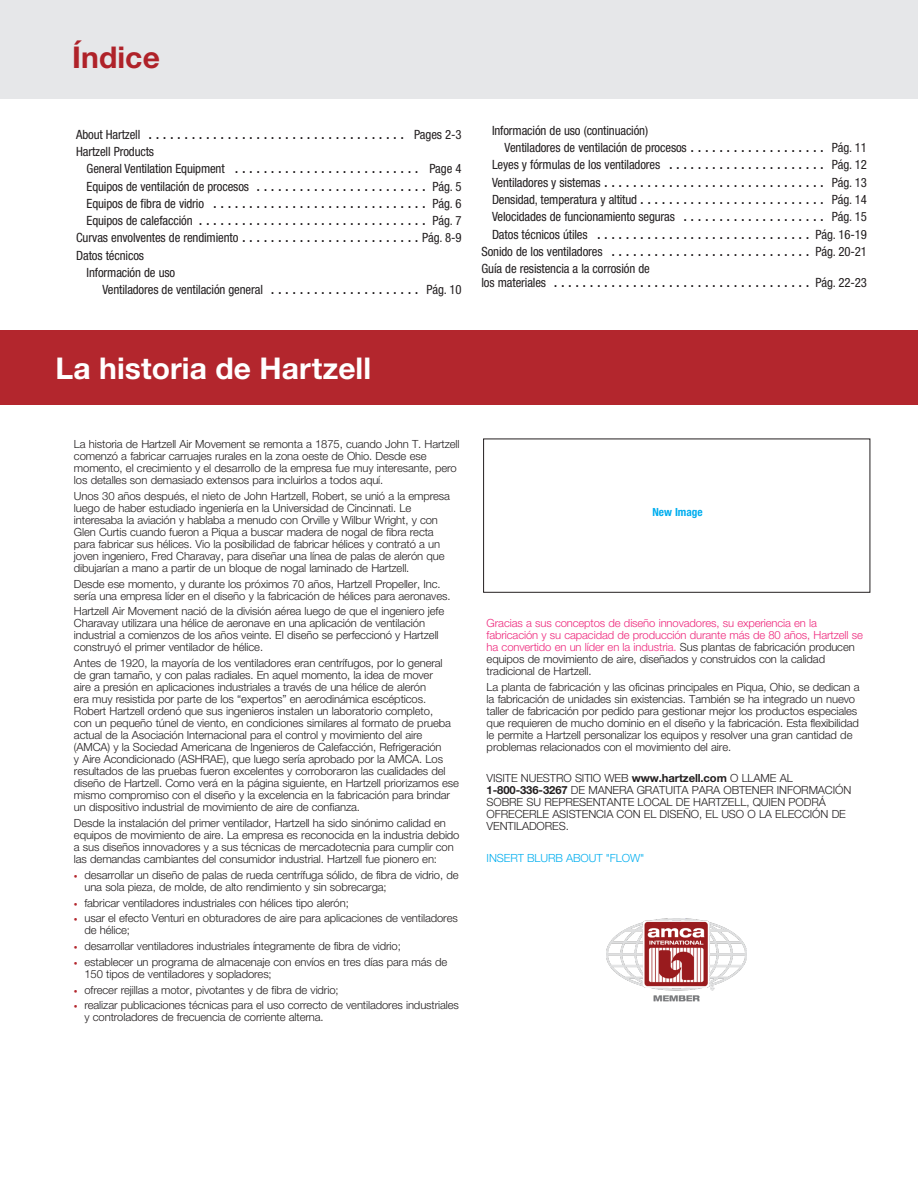
<style>
.page{position:relative;width:918px;height:1188px;background:#fff}
.page>*{position:absolute;margin:0;border:0;box-sizing:border-box;transform-origin:0 0}
.t1{font:700 30px "Helvetica Neue LT Std";letter-spacing:.005em;color:#fff}
.t2{font:700 30px "Helvetica Neue LT Std";letter-spacing:.005em;color:#af2229}
.Body_para{font:condensed 18px "Helvetica Neue LT Std";color:#231f20}
.Body_para-2{font:condensed 12.75px "Helvetica Neue LT Std";letter-spacing:-.01em;color:#231f20}
.Body_para-3{font:300 11.25px/12px "Helvetica Neue LT Std";letter-spacing:-.01em;color:#231f20}
.Body_para-4{font:300 11.25px/12px "Helvetica Neue LT Std";letter-spacing:-.01em;color:#ee287c}
.Body_para-5{font:300 11.25px "Helvetica Neue LT Std";letter-spacing:-.01em;color:#00aeef}
.footnote_Para{font:700 condensed 11.25px "Helvetica Neue LT Std";color:#00aeef}
.s1{font-size:12.75px}
.s2{font-size:18px}
.s3{font-size:7.5px;color:#b3262d}
.s4{color:#231f20}
.s5{font-weight:700}
</style>
<div class="page">
<div style="left:0;top:0;width:918px;height:99px;background:#e6e7e9"></div>
<div style="left:483px;top:439px;width:387px;height:154px;border:1px solid #231f20"></div>
<div style="left:0;top:330px;width:918px;height:75px;background:#b3262d"></div>
<img style="left:607px;top:919px;width:140px;height:83px">
<p class="t2" style="left:72px;top:38px;width:89px">Índice</p>
<p class="Body_para" style="left:76px;top:122px;width:387px"><span class="s1">About Hartzell</span> .................................... <span class="s1">Pages 2-3</span></p>
<p class="Body_para-2" style="left:76px;top:144px;width:80px">Hartzell Products</p>
<p class="Body_para-2" style="left:87px;top:161px;width:376px">General Ventilation Equipment <span class="s2">. . . . . . . . . . . . . . . . . . . . . . . . . .</span> Page 4</p>
<p class="Body_para-2" style="left:87px;top:179px;width:376px">Equipos de ventilación de procesos <span class="s2">. . . . . . . . . . . . . . . . . . . . . . . .</span> Pág. 5</p>
<p class="Body_para" style="left:87px;top:191px;width:376px"><span class="s1">Equipos de fibra de vidrio</span> .............................. <span class="s1">Pág. 6</span></p>
<p class="Body_para" style="left:87px;top:208px;width:376px"><span class="s1">Equipos de calefacción</span> ................................ <span class="s1">Pág. 7</span></p>
<p class="Body_para-2" style="left:76px;top:230px;width:387px">Curvas envolventes de rendimiento <span class="s2">. . . . . . . . . . . . . . . . . . . . . . . . .</span> Pág. 8-9</p>
<p class="Body_para-2" style="left:76px;top:248px;width:69px">Datos técnicos</p>
<p class="Body_para-2" style="left:87px;top:265px;width:90px">Información de uso</p>
<p class="Body_para-2" style="left:102px;top:282px;width:361px">Ventiladores de ventilación general <span class="s2">. . . . . . . . . . . . . . . . . . . . .</span> Pág. 10</p>
<p class="Body_para-2" style="left:492px;top:123px;width:158px">Información de uso (continuación)</p>
<p class="Body_para-2" style="left:505px;top:140px;width:364px">Ventiladores de ventilación de procesos <span class="s2">. . . . . . . . . . . . . . . . . . .</span> Pág. 11</p>
<p class="Body_para-2" style="left:492px;top:158px;width:376px">Leyes y fórmulas de los ventiladores <span class="s2">. . . . . . . . . . . . . . . . . . . . . .</span> Pág. 12</p>
<p class="Body_para" style="left:492px;top:170px;width:376px"><span class="s1">Ventiladores y sistemas</span> ............................... <span class="s1">Pág. 13</span></p>
<p class="Body_para-2" style="left:492px;top:192px;width:376px">Densidad, temperatura y altitud <span class="s2">. . . . . . . . . . . . . . . . . . . . . . . . . .</span> Pág. 14</p>
<p class="Body_para-2" style="left:492px;top:209px;width:376px">Velocidades de funcionamiento seguras <span class="s2">. . . . . . . . . . . . . . . . . . . .</span> Pág. 15</p>
<p class="Body_para" style="left:492px;top:222px;width:376px"><span class="s1">Datos técnicos útiles</span> .............................. <span class="s1">Pág. 16-19</span></p>
<p class="Body_para-2" style="left:482px;top:244px;width:387px">Sonido de los ventiladores <span class="s2">............................</span> Pág. 20-21</p>
<p class="Body_para-2" style="left:482px;top:261px;width:170px">Guía de resistencia a la corrosión de</p>
<p class="Body_para" style="left:482px;top:270px;width:387px"><span class="s1">los materiales</span> .................................... <span class="s1">Pág. 22-23</span></p>
<p class="t1" style="left:56px;top:350px;width:317px">La historia de Hartzell</p>
<p class="Body_para-3" style="left:74px;top:438px;width:387px">La historia de Hartzell Air Movement se remonta a 1875, cuando John T. Hartzell comenzó a fabricar carruajes rurales en la zona oeste de Ohio. Desde ese momento, el crecimiento y el desarrollo de la empresa fue muy interesante, pero los detalles son demasiado extensos para incluirlos a todos aquí.</p>
<p class="Body_para-3" style="left:74px;top:490px;width:378px">Unos 30 años después, el nieto de John Hartzell, Robert, se unió a la empresa luego de haber estudiado ingeniería en la Universidad de Cincinnati. Le interesaba la aviación y hablaba a menudo con Orville y Wilbur Wright, y con Glen Curtis cuando fueron a Piqua a buscar madera de nogal de fibra recta para fabricar sus hélices. Vio la posibilidad de fabricar hélices y contrató a un joven ingeniero, Fred Charavay, para diseñar una línea de palas de alerón que dibujarían a mano a partir de un bloque de nogal laminado de Hartzell.</p>
<p class="Body_para-3" style="left:74px;top:577px;width:378px">Desde ese momento, y durante los próximos 70 años, Hartzell Propeller, Inc. sería una empresa líder en el diseño y la fabricación de hélices para aeronaves.</p>
<p class="Body_para-3" style="left:74px;top:605px;width:372px">Hartzell Air Movement nació de la división aérea luego de que el ingeniero jefe Charavay utilizara una hélice de aeronave en una aplicación de ventilación industrial a comienzos de los años veinte. El diseño se perfeccionó y Hartzell construyó el primer ventilador de hélice.</p>
<p class="Body_para-3" style="left:74px;top:657px;width:387px">Antes de 1920, la mayoría de los ventiladores eran centrífugos, por lo general<br>de gran tamaño, y con palas radiales. En aquel momento, la idea de mover<br>aire a presión en aplicaciones industriales a través de una hélice de alerón<br>era muy resistida por parte de los “expertos” en aerodinámica escépticos.<br>Robert Hartzell ordenó que sus ingenieros instalen un laboratorio completo,<br>con un pequeño túnel de viento, en condiciones similares al formato de prueba actual de la Asociación Internacional para el control y movimiento del aire (AMCA) y la Sociedad Americana de Ingenieros de Calefacción, Refrigeración<br>y Aire Acondicionado (ASHRAE), que luego sería aprobado por la AMCA. Los resultados de las pruebas fueron excelentes y corroboraron las cualidades del diseño de Hartzell. Como verá en la página siguiente, en Hartzell priorizamos ese mismo compromiso con el diseño y la excelencia en la fabricación para brindar un dispositivo industrial de movimiento de aire de confianza.</p>
<p class="Body_para-3" style="left:74px;top:817px;width:387px">Desde la instalación del primer ventilador, Hartzell ha sido sinónimo calidad en equipos de movimiento de aire. La empresa es reconocida en la industria debido a sus diseños innovadores y a sus técnicas de mercadotecnia para cumplir con las demandas cambiantes del consumidor industrial. Hartzell fue pionero en:</p>
<p class="Body_para-3" style="left:84px;top:869px;width:376px;text-indent:-10px"><span class="s3">•</span> desarrollar un diseño de palas de rueda centrífuga sólido, de fibra de vidrio, de una sola pieza, de molde, de alto rendimiento y sin sobrecarga;</p>
<p class="Body_para-3" style="left:74px;top:896px;width:276px"><span class="s3">•</span> fabricar ventiladores industriales con hélices tipo alerón;</p>
<p class="Body_para-3" style="left:84px;top:912px;width:375px;text-indent:-10px"><span class="s3">•</span> usar el efecto Venturi en obturadores de aire para aplicaciones de ventiladores de hélice;</p>
<p class="Body_para-3" style="left:74px;top:940px;width:328px"><span class="s3">•</span> desarrollar ventiladores industriales íntegramente de fibra de vidrio;</p>
<p class="Body_para-3" style="left:84px;top:956px;width:364px;text-indent:-10px"><span class="s3">•</span> establecer un programa de almacenaje con envíos en tres días para más de<br>150 tipos de ventiladores y sopladores;</p>
<p class="Body_para-3" style="left:74px;top:983px;width:266px"><span class="s3">•</span> ofrecer rejillas a motor, pivotantes y de fibra de vidrio;</p>
<p class="Body_para-3" style="left:84px;top:999px;width:376px;text-indent:-10px"><span class="s3">•</span> realizar publicaciones técnicas para el uso correcto de ventiladores industriales y controladores de frecuencia de corriente alterna.</p>
<p class="footnote_Para" style="left:652px;top:506px;width:52px">New Image</p>
<p class="Body_para-4" style="left:487px;top:617px;width:378px">Gracias a sus conceptos de diseño innovadores, su experiencia en la fabricación y su capacidad de producción durante más de 80 años, Hartzell se ha convertido en un líder en la industria. <span class="s4">Sus plantas de fabricación producen equipos de movimiento de aire, diseñados y construidos con la calidad tradicional de Hartzell.</span></p>
<p class="Body_para-3" style="left:487px;top:680px;width:375px">La planta de fabricación y las oficinas principales en Piqua, Ohio, se dedican a la fabricación de unidades sin existencias. También se ha integrado un nuevo taller de fabricación por pedido para gestionar mejor los productos especiales que requieren de mucho dominio en el diseño y la fabricación. Esta flexibilidad le permite a Hartzell personalizar los equipos y resolver una gran cantidad de problemas relacionados con el movimiento del aire.</p>
<p class="Body_para-3" style="left:487px;top:772px;width:366px">VISITE NUESTRO SITIO WEB <span class="s5">www.hartzell.com</span> O LLAME AL <span class="s5">1-800-336-3267</span> DE MANERA GRATUITA PARA OBTENER INFORMACIÓN SOBRE SU REPRESENTANTE LOCAL DE HARTZELL, QUIEN PODRÁ OFRECERLE ASISTENCIA CON EL DISEÑO, EL USO O LA ELECCIÓN DE VENTILADORES.</p>
<p class="Body_para-5" style="left:487px;top:851px;width:159px">INSERT BLURB ABOUT "FLOW"</p>
</div>
